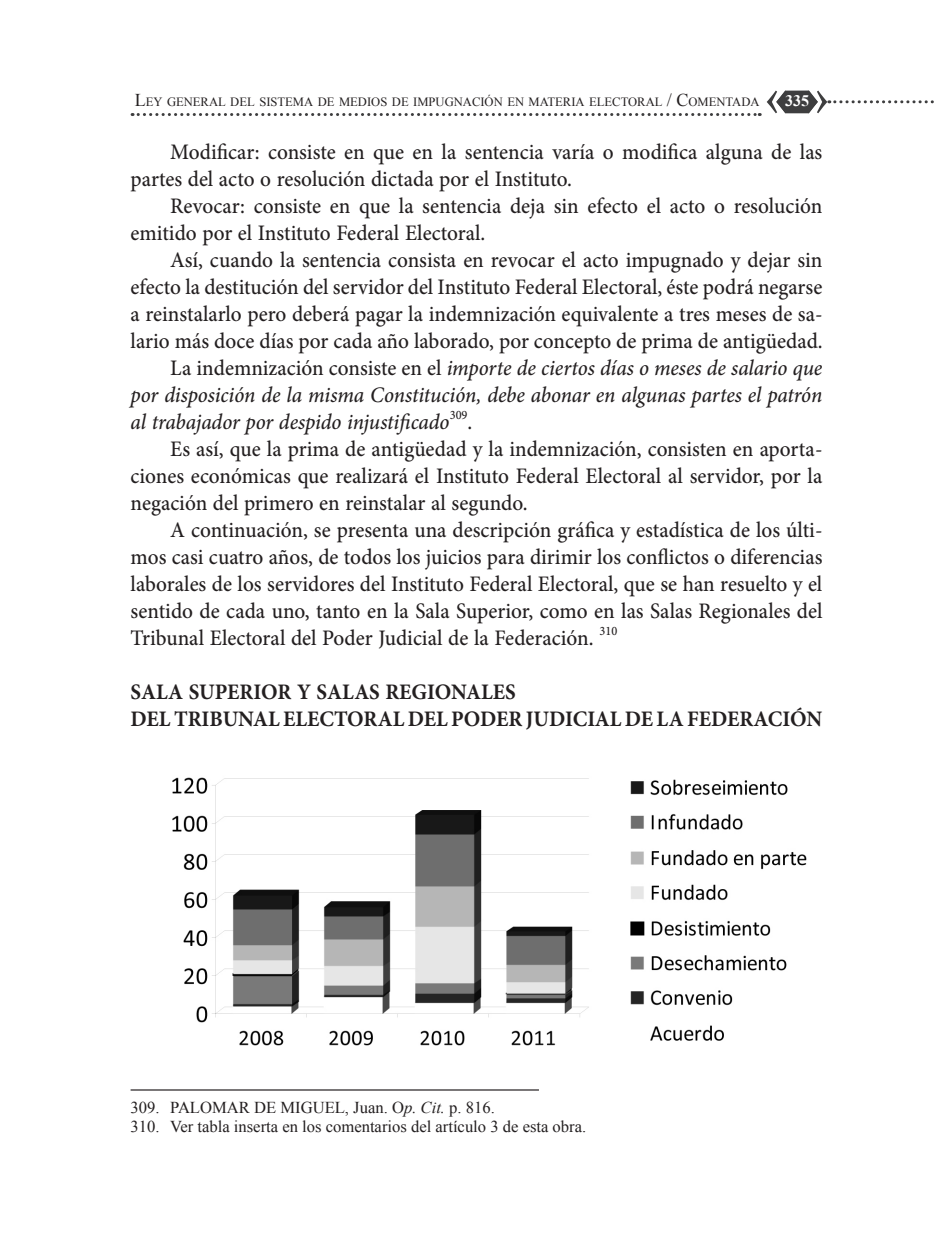
<style>
.page{position:relative;width:936px;height:1248px;background:#fff}
.page>*{position:absolute;margin:0;border:0;box-sizing:border-box;transform-origin:0 0}
.Comentario_sangria{font:31px/27px "Adobe Arabic";color:#231f20;text-align:justify;scale:.93 1}
.Comentario_sangria-2{font:italic 31px/27px "Adobe Arabic";letter-spacing:-.005em;color:#231f20;text-align:justify;scale:.93 1}
.Subtitulo_2{font:700 31px "Adobe Arabic";color:#231f20;scale:.93 1}
.Pie_sin_filete{font:16.6px "Times New Roman";color:#231f20}
.Pie_de_pagina{font:16.6px "Times New Roman";color:#231f20}
.t1{font:700 16px "Times New Roman";color:#fff}
.t2{font:12.6px "Times New Roman";color:#231f20}
.s1{font-size:18px}
.s2{font-style:normal}
.s3{font-style:italic}
</style>
<div class="page">
<svg style="left:766px;top:90px;width:168px;height:23px"></svg>
<svg style="left:132px;top:113px;width:628px;height:3px"></svg>
<hr style="left:131px;top:1089px;width:408px;height:1px;background:#231f20">
<img style="left:172px;top:777px;width:635px;height:269px">
<p class="t2" style="left:135px;top:94px;width:626px"><span class="s1">L</span>EY GENERAL DEL SISTEMA DE MEDIOS DE IMPUGNACIÓN EN MATERIA ELECTORAL <span class="s1">/ C</span>OMENTADA</p>
<p class="t1" style="left:785px;top:90px;width:25px">335</p>
<p class="Comentario_sangria" style="left:131px;top:135px;width:745px;text-indent:40px">Modificar: consiste en que en la sentencia varía o modifica alguna de las partes del acto o resolución dictada por el Instituto.</p>
<p class="Comentario_sangria" style="left:131px;top:189px;width:745px;text-indent:40px">Revocar: consiste en que la sentencia deja sin efecto el acto o resolución emitido por el Instituto Federal Electoral.</p>
<p class="Comentario_sangria" style="left:131px;top:243px;width:745px;text-indent:40px">Así, cuando la sentencia consista en revocar el acto impugnado y dejar sin efecto la destitución del servidor del Instituto Federal Electoral, éste podrá negarse a reinstalarlo pero deberá pagar la indemnización equivalente a tres meses de sa&shy;lario más doce días por cada año laborado, por concepto de prima de antigüedad.</p>
<p class="Comentario_sangria-2" style="left:131px;top:351px;width:745px;text-indent:40px"><span class="s2">La indemnización consiste en el</span> importe de ciertos días o meses de salario que por disposición de la misma Constitución, debe abonar en algunas partes el patrón al trabajador por despido injustificado<sup>309</sup><span class="s2">.</span></p>
<p class="Comentario_sangria" style="left:131px;top:432px;width:745px;text-indent:40px">Es así, que la prima de antigüedad y la indemnización, consisten en aporta&shy;ciones económicas que realizará el Instituto Federal Electoral al servidor, por la negación del primero en reinstalar al segundo.</p>
<p class="Comentario_sangria" style="left:131px;top:513px;width:745px;text-indent:40px">A continuación, se presenta una descripción gráfica y estadística de los últi&shy;mos casi cuatro años, de todos los juicios para dirimir los conflictos o diferencias laborales de los servidores del Instituto Federal Electoral, que se han resuelto y el sentido de cada uno, tanto en la Sala Superior, como en las Salas Regionales del Tribunal Electoral del Poder Judicial de la Federación. <sup>310</sup></p>
<p class="Subtitulo_2" style="left:131px;top:670px;width:415px">SALA SUPERIOR Y SALAS REGIONALES</p>
<p class="Subtitulo_2" style="left:131px;top:697px;width:745px">DEL TRIBUNAL ELECTORAL DEL PODER JUDICIAL DE LA FEDERACIÓN</p>
<p class="Pie_de_pagina" style="left:131px;top:1096px;width:366px">309. PALOMAR DE MIGUEL, Juan. O<span class="s3">p. Cit.</span> p. 816.</p>
<p class="Pie_sin_filete" style="left:131px;top:1115px;width:457px">310. Ver tabla inserta en los comentarios del artículo 3 de esta obra.</p>
</div>
